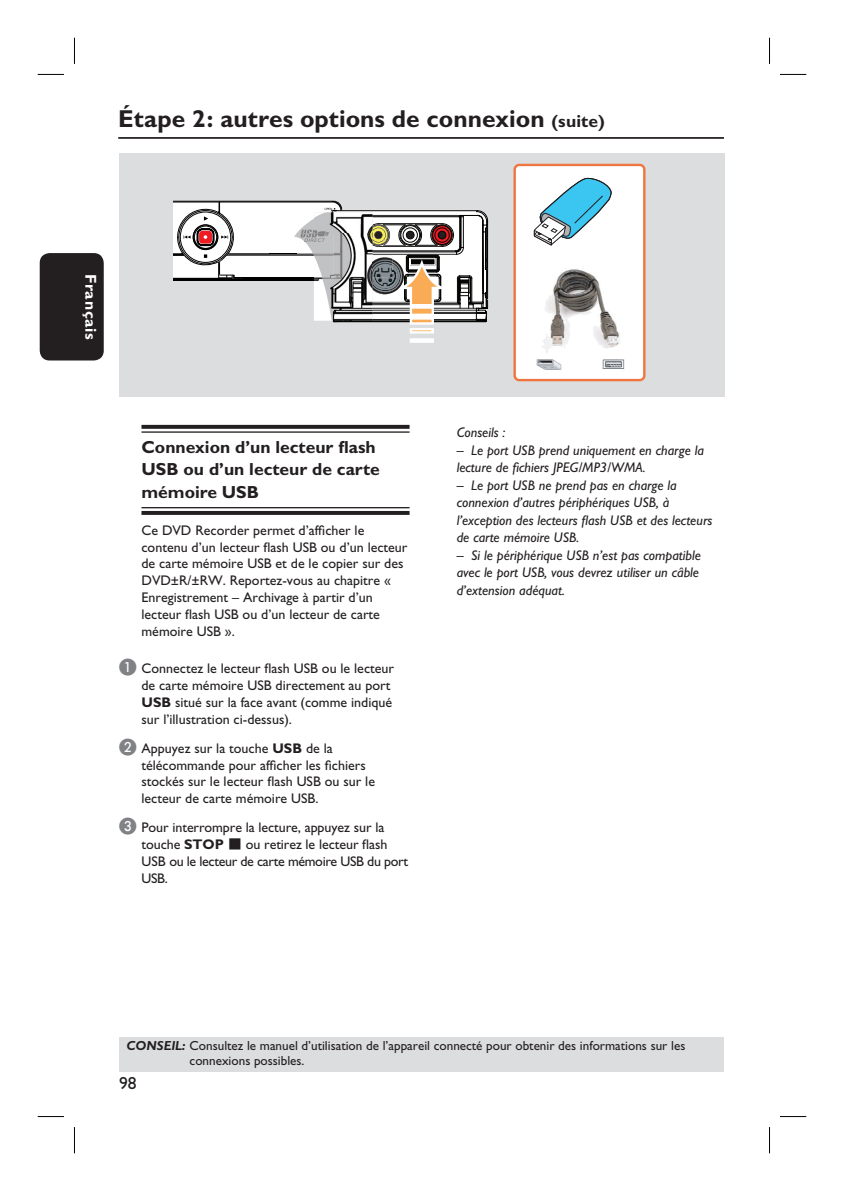
<style>
.page{position:relative;width:844px;height:1191px;background:#fff}
.page>*{position:absolute;margin:0;border:0;box-sizing:border-box;transform-origin:0 0}
.t1{font:700 24.5px "Gill Sans Std";color:#231f20}
.t2{font:700 17.5px/22.8px "Gill Sans Std";color:#231f20}
.t3{font:17.5px "Gill Sans Std";color:#231f20}
.t4{font:700 15.75px "Gill Sans Std";letter-spacing:.05em;color:#fff}
.t5{font:14px/16.8px "Gill Sans Std";color:#231f20}
.t6{font:italic 14px/17.5px "Gill Sans Std";color:#231f20}
.t7{font:14px/16.8px "Gill Sans Std";letter-spacing:-.025em;color:#231f20}
.t8{font:13.12px/14.9px "Gill Sans Std";color:#231f20}
.s1{font-size:17.5px}
.s2{font-family:"Philips Pi Roman";font-size:17.5px;color:#808285}
.s3{font-weight:700}
.s4{font-weight:700;font-style:italic}
</style>
<div class="page">
<div style="left:40px;top:253px;width:64px;height:107px;background:#231f20;border-radius:10px"></div>
<div style="left:119px;top:154px;width:605px;height:243px;background:#dcdddf"></div>
<hr style="left:118px;top:137px;width:605px;height:2px;background:#231f20">
<svg style="left:174px;top:200px;width:314px;height:143px"></svg>
<div style="left:514px;top:165px;width:130px;height:215px;background:#fff;border-radius:5px"></div>
<div style="left:513px;top:164px;width:132px;height:217px;border:2px solid #ef7640;border-radius:5px"></div>
<img style="left:536px;top:268px;width:89px;height:102px">
<svg style="left:533px;top:177px;width:78px;height:69px"></svg>
<div style="left:119px;top:1037px;width:604px;height:34px;background:#dcdddf"></div>
<svg style="left:141px;top:425px;width:268px;height:4px"></svg>
<hr style="left:141px;top:431px;width:268px;height:2px;background:#231f20">
<hr style="left:141px;top:507px;width:268px;height:1px;background:#231f20">
<svg style="left:141px;top:511px;width:268px;height:4px"></svg>
<svg style="left:38px;top:74px;width:26px;height:1px"></svg>
<svg style="left:780px;top:74px;width:26px;height:1px"></svg>
<svg style="left:38px;top:1116px;width:26px;height:1px"></svg>
<svg style="left:780px;top:1116px;width:26px;height:1px"></svg>
<svg style="left:74px;top:38px;width:1px;height:26px"></svg>
<svg style="left:74px;top:1127px;width:1px;height:26px"></svg>
<svg style="left:769px;top:38px;width:1px;height:26px"></svg>
<svg style="left:769px;top:1127px;width:1px;height:26px"></svg>
<h1 class="t1" style="left:118px;top:110px;width:488px">Étape 2: autres options de connexion <span class="s1">(suite)</span></h1>
<p class="t4" style="left:96px;top:273px;width:68px;rotate:90deg">Français</p>
<p class="t2" style="left:141px;top:437px;width:240px">Connexion d’un lecteur flash<br>USB ou d’un lecteur de carte mémoire USB</p>
<p class="t5" style="left:141px;top:523px;width:267px">Ce DVD Recorder permet d’afficher le contenu d’un lecteur flash USB ou d’un lecteur de carte mémoire USB et de le copier sur des DVD±R/±RW. Reportez-vous au chapitre « Enregistrement – Archivage à partir d’un lecteur flash USB ou d’un lecteur de carte mémoire USB ».</p>
<p class="t5" style="left:141px;top:661px;width:254px;text-indent:-22px"><span class="s2">A</span> Connectez le lecteur flash USB ou le lecteur de carte mémoire USB directement au port <span class="s3">USB</span> situé sur la face avant (comme indiqué sur l’illustration ci-dessus).</p>
<p class="t5" style="left:141px;top:741px;width:235px;text-indent:-22px"><span class="s2">B</span> Appuyez sur la touche <span class="s3">USB</span> de la télécommande pour afficher les fichiers stockés sur le lecteur flash USB ou sur le lecteur de carte mémoire USB.</p>
<p class="t5" style="left:141px;top:821px;width:244px;text-indent:-22px"><span class="s2">C</span> Pour interrompre la lecture, appuyez sur la touche <span class="s3">STOP</span></p>
<p class="t7" style="left:141px;top:837px;width:268px;text-indent:104px">ou retirez le lecteur flash<br>USB ou le lecteur de carte mémoire USB du port<br>USB.</p>
<p class="t6" style="left:456px;top:425px;width:50px">Conseils :</p>
<p class="t6" style="left:456px;top:443px;width:248px">– Le port USB prend uniquement en charge la lecture de fichiers JPEG/MP3/WMA.</p>
<p class="t6" style="left:456px;top:478px;width:257px">– Le port USB ne prend pas en charge la connexion d’autres périphériques USB, à l’exception des lecteurs flash USB et des lecteurs de carte mémoire USB.</p>
<p class="t6" style="left:456px;top:548px;width:245px">– Si le périphérique USB n’est pas compatible avec le port USB, vous devrez utiliser un câble d’extension adéquat.</p>
<p class="t8" style="left:189px;top:1039px;width:497px;text-indent:-63px"><span class="s4">CONSEIL:</span> Consultez le manuel d’utilisation de l’appareil connecté pour obtenir des informations sur les connexions possibles.</p>
<p class="t3" style="left:119px;top:1076px;width:19px">98</p>
</div>
